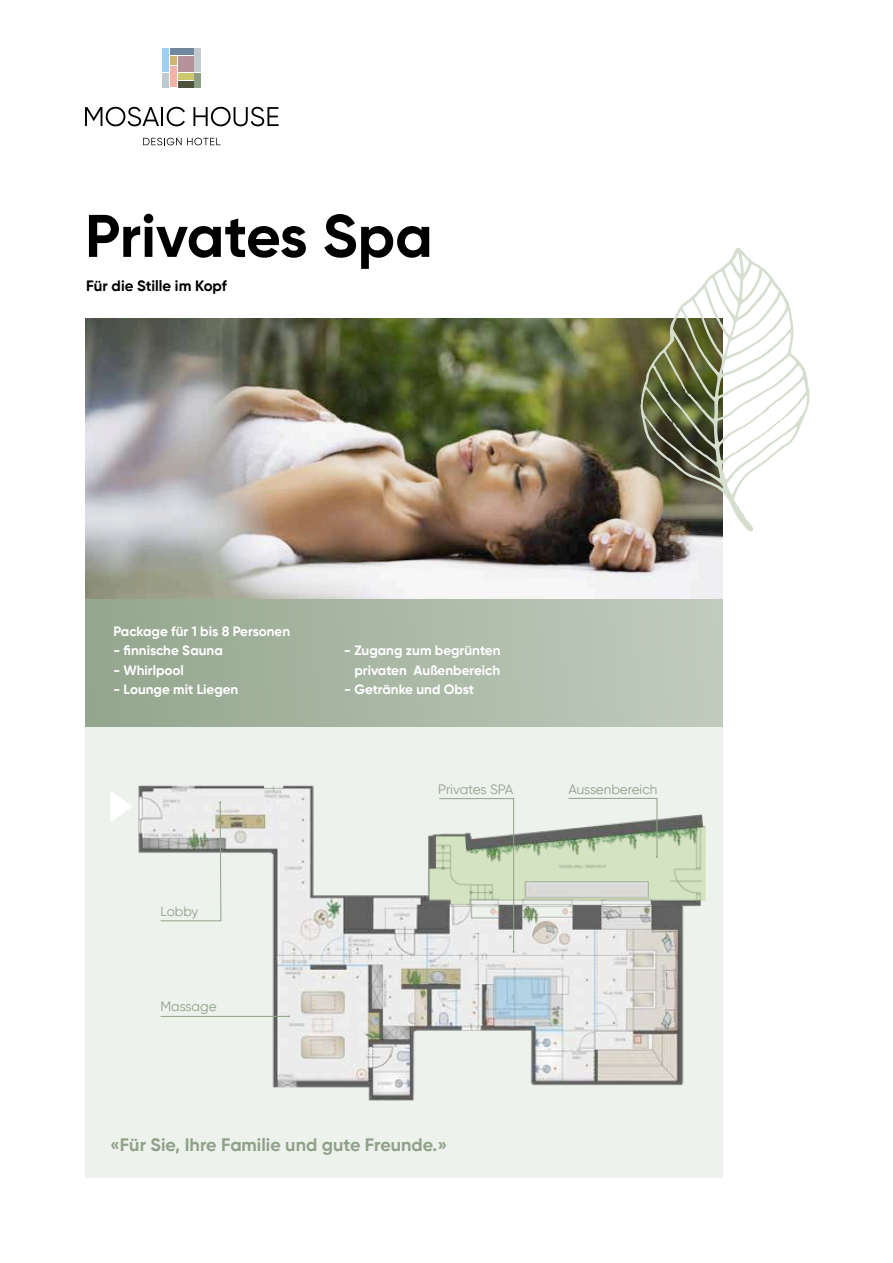
<style>
.page{position:relative;width:893px;height:1263px;background:#fff}
.page>*{position:absolute;margin:0;border:0;box-sizing:border-box;transform-origin:0 0}
.t1{font:700 60px "Gilroy";color:#000}
.t2{font:700 18px "Gilroy";color:#8fa289}
.t3{font:700 15px "Gilroy";color:#000}
.t4{font:700 13.5px/19.5px "Gilroy";color:#fff;text-align:right}
.t5{font:13.5px "Gilroy";color:#8fa289}
.t6{font:13.35px "Gilroy";letter-spacing:-.01em;color:#8fa289}
</style>
<div class="page">
<div style="left:85px;top:595px;width:638px;height:583px;background:#eef2ed"></div>
<img style="left:85px;top:319px;width:638px;height:280px">
<img style="left:138px;top:785px;width:546px;height:316px">
<svg style="left:640px;top:247px;width:170px;height:285px"></svg>
<div style="left:85px;top:599px;width:638px;height:127px;background:linear-gradient(to right,#94a68e,#c1ccbd)"></div>
<hr style="left:161px;top:1016px;width:128px;height:1px;background:#8fa289">
<svg style="left:160px;top:801px;width:61px;height:120px"></svg>
<svg style="left:428px;top:798px;width:278px;height:155px"></svg>
<svg style="left:110px;top:791px;width:22px;height:30px"></svg>
<svg style="left:143px;top:138px;width:77px;height:7px"></svg>
<div style="left:162px;top:49px;width:7px;height:23px;background:#9ed1f1"></div>
<div style="left:170px;top:66px;width:7px;height:21px;background:#f4b1a7"></div>
<div style="left:170px;top:57px;width:7px;height:8px;background:#cfb572"></div>
<div style="left:170px;top:49px;width:23px;height:6px;background:#71879f"></div>
<div style="left:178px;top:57px;width:15px;height:15px;background:#b6939c"></div>
<div style="left:178px;top:73px;width:15px;height:6px;background:#cdc870"></div>
<div style="left:178px;top:81px;width:15px;height:6px;background:#4d513e"></div>
<div style="left:195px;top:73px;width:6px;height:14px;background:#8d9e87"></div>
<div style="left:162px;top:73px;width:7px;height:14px;background:#becace"></div>
<div style="left:195px;top:49px;width:6px;height:23px;background:#c1cbce"></div>
<svg style="left:85px;top:107px;width:100px;height:19px"></svg>
<svg style="left:193px;top:107px;width:86px;height:19px"></svg>
<h1 class="t1" style="left:85px;top:198px;width:349px">Privates Spa</h1>
<p class="t3" style="left:86px;top:277px;width:142px">Für die Stille im Kopf</p>
<p class="t4" style="left:113px;top:621px;width:178px">Package für 1 bis 8 Personen</p>
<p class="t4" style="left:113px;top:641px;width:111px">- finnische Sauna</p>
<p class="t4" style="left:113px;top:660px;width:72px">- Whirlpool</p>
<p class="t4" style="left:113px;top:680px;width:126px">- Lounge mit Liegen</p>
<p class="t6" style="left:161px;top:903px;width:39px">Lobby</p>
<p class="t5" style="left:161px;top:998px;width:58px">Massage</p>
<p class="t4" style="left:344px;top:641px;width:158px">- Zugang zum begrünten privaten Außenbereich</p>
<p class="t4" style="left:344px;top:680px;width:131px">- Getränke und Obst</p>
<p class="t5" style="left:438px;top:781px;width:77px">Privates SPA</p>
<p class="t5" style="left:568px;top:781px;width:90px">Aussenbereich</p>
<h2 class="t2" style="left:110px;top:1133px;width:339px">«Für Sie, Ihre Familie und gute Freunde.»</h2>
</div>
